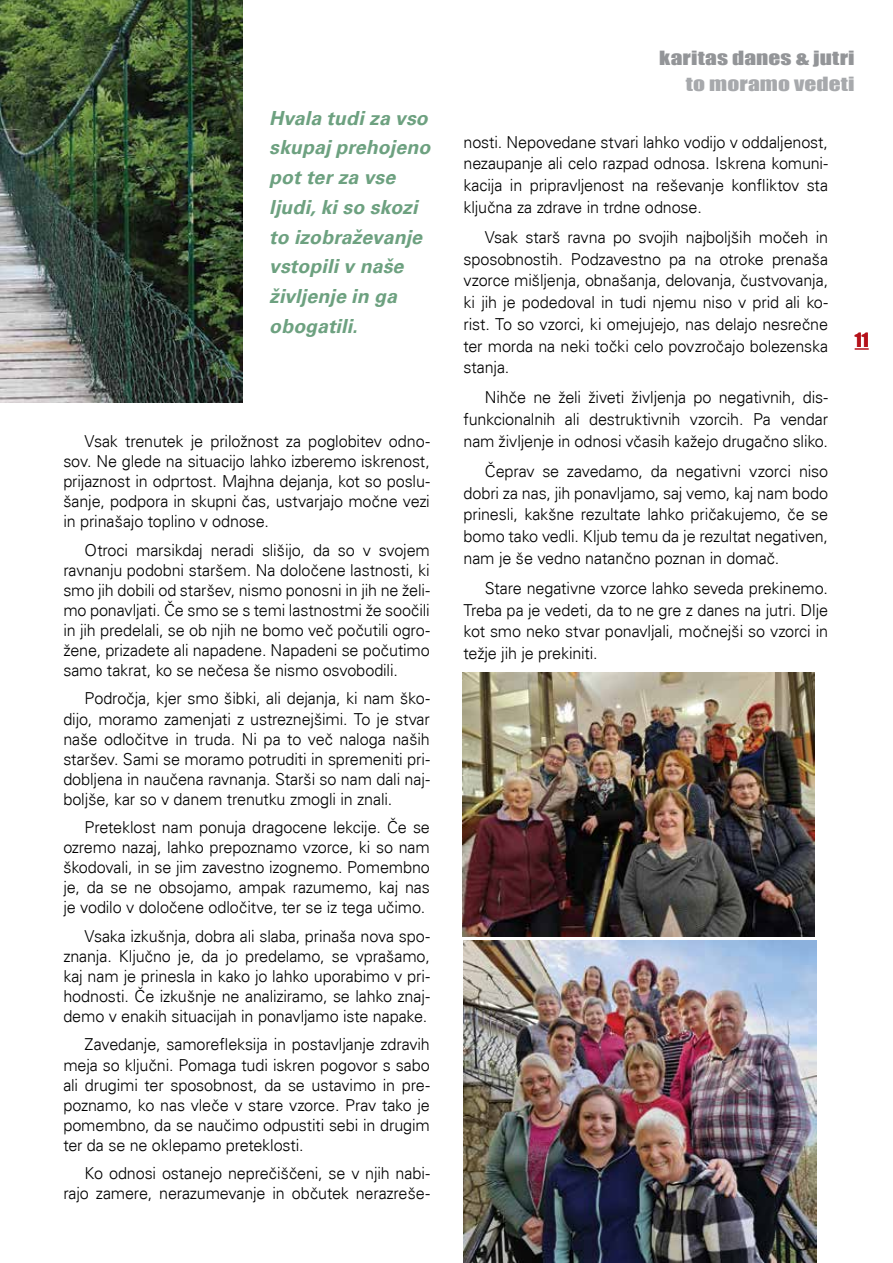
<style>
.page{position:relative;width:893px;height:1263px;background:#fff}
.page>*{position:absolute;margin:0;border:0;box-sizing:border-box;transform-origin:0 0}
.t1{font:italic 700 19.5px/29.8px "Univers";letter-spacing:.005em;color:#6da180}
.t2{font:18px "Impact";letter-spacing:.005em;color:#939598;scale:1.3 1}
.t3{font:18px "Impact";letter-spacing:.005em;color:#a7a9ac;scale:1.3 1}
.t4{font:18px "Impact";color:#b5121b}
.t5{font:300 16.5px/20.1px "Univers";letter-spacing:-.01em;color:#000;text-align:justify}
</style>
<div class="page">
<img style="left:0;top:0;width:242px;height:403px">
<svg style="left:855px;top:348px;width:14px;height:2px"></svg>
<img style="left:462px;top:673px;width:352px;height:263px">
<img style="left:463px;top:941px;width:353px;height:322px">
<p class="t1" style="left:269px;top:104px;width:163px">Hvala tudi za vso skupaj prehojeno pot ter za vse ljudi, ki so skozi to izobraževanje vstopili v naše življenje in ga obogatili.</p>
<p class="t5" style="left:63px;top:431px;width:368px;text-indent:21px">Vsak trenutek je priložnost za poglobitev odno&shy;sov. Ne glede na situacijo lahko izberemo iskrenost, prijaznost in odprtost. Majhna dejanja, kot so poslu&shy;šanje, podpora in skupni čas, ustvarjajo močne vezi in prinašajo toplino v odnose.</p>
<p class="t5" style="left:63px;top:540px;width:368px;text-indent:21px">Otroci marsikdaj neradi slišijo, da so v svojem ravnanju podobni staršem. Na določene lastnosti, ki smo jih dobili od staršev, nismo ponosni in jih ne želi&shy;mo ponavljati. Če smo se s temi lastnostmi že soočili in jih predelali, se ob njih ne bomo več počutili ogro&shy;žene, prizadete ali napadene. Napadeni se počutimo samo takrat, ko se nečesa še nismo osvobodili.</p>
<p class="t5" style="left:63px;top:689px;width:368px;text-indent:21px">Področja, kjer smo šibki, ali dejanja, ki nam ško&shy;dijo, moramo zamenjati z ustreznejšimi. To je stvar naše odločitve in truda. Ni pa to več naloga naših staršev. Sami se moramo potruditi in spremeniti pri&shy;dobljena in naučena ravnanja. Starši so nam dali naj&shy;boljše, kar so v danem trenutku zmogli in znali.</p>
<p class="t5" style="left:63px;top:817px;width:368px;text-indent:21px">Preteklost nam ponuja dragocene lekcije. Če se ozremo nazaj, lahko prepoznamo vzorce, ki so nam škodovali, in se jim zavestno izognemo. Pomembno je, da se ne obsojamo, ampak razumemo, kaj nas je vodilo v določene odločitve, ter se iz tega učimo.</p>
<p class="t5" style="left:63px;top:926px;width:368px;text-indent:21px">Vsaka izkušnja, dobra ali slaba, prinaša nova spo&shy;znanja. Ključno je, da jo predelamo, se vprašamo, kaj nam je prinesla in kako jo lahko uporabimo v pri&shy;hodnosti. Če izkušnje ne analiziramo, se lahko znaj&shy;demo v enakih situacijah in ponavljamo iste napake.</p>
<p class="t5" style="left:63px;top:1034px;width:368px;text-indent:21px">Zavedanje, samorefleksija in postavljanje zdravih meja so ključni. Pomaga tudi iskren pogovor s sabo ali drugimi ter sposobnost, da se ustavimo in pre&shy;poznamo, ko nas vleče v stare vzorce. Prav tako je pomembno, da se naučimo odpustiti sebi in drugim ter da se ne oklepamo preteklosti.</p>
<p class="t5" style="left:63px;top:1163px;width:368px;text-align:right">Ko odnosi ostanejo neprečiščeni, se v njih nabi&shy;rajo zamere, nerazumevanje in občutek nerazreše-</p>
<p class="t2" style="left:659px;top:44px;width:152px">karitas danes &amp; jutri</p>
<p class="t3" style="left:686px;top:70px;width:131px">to moramo vedeti</p>
<p class="t5" style="left:463px;top:131px;width:366px;line-height:21.8px">nosti. Nepovedane stvari lahko vodijo v oddaljenost, nezaupanje ali celo razpad odnosa. Iskrena komuni&shy;kacija in pripravljenost na reševanje konfliktov sta ključna za zdrave in trdne odnose.</p>
<p class="t5" style="left:463px;top:226px;width:366px;line-height:21.8px;text-indent:21px">Vsak starš ravna po svojih najboljših močeh in sposobnostih. Podzavestno pa na otroke prenaša vzorce mišljenja, obnašanja, delovanja, čustvovanja, ki jih je podedoval in tudi njemu niso v prid ali ko&shy;rist. To so vzorci, ki omejujejo, nas delajo nesrečne ter morda na neki točki celo povzročajo bolezenska stanja.</p>
<p class="t5" style="left:463px;top:387px;width:366px;line-height:21.8px;text-indent:21px">Nihče ne želi živeti življenja po negativnih, dis&shy;funkcionalnih ali destruktivnih vzorcih. Pa vendar nam življenje in odnosi včasih kažejo drugačno sliko.</p>
<p class="t5" style="left:463px;top:460px;width:366px;line-height:21.8px;text-indent:21px">Čeprav se zavedamo, da negativni vzorci niso dobri za nas, jih ponavljamo, saj vemo, kaj nam bodo prinesli, kakšne rezultate lahko pričakujemo, če se bomo tako vedli. Kljub temu da je rezultat negativen, nam je še vedno natančno poznan in domač.</p>
<p class="t5" style="left:463px;top:577px;width:366px;line-height:21.8px;text-indent:21px">Stare negativne vzorce lahko seveda prekinemo.<br>Treba pa je vedeti, da to ne gre z danes na jutri. Dlje kot smo neko stvar ponavljali, močnejši so vzorci in težje jih je prekiniti.</p>
<p class="t4" style="left:855px;top:326px;width:15px">11</p>
</div>
